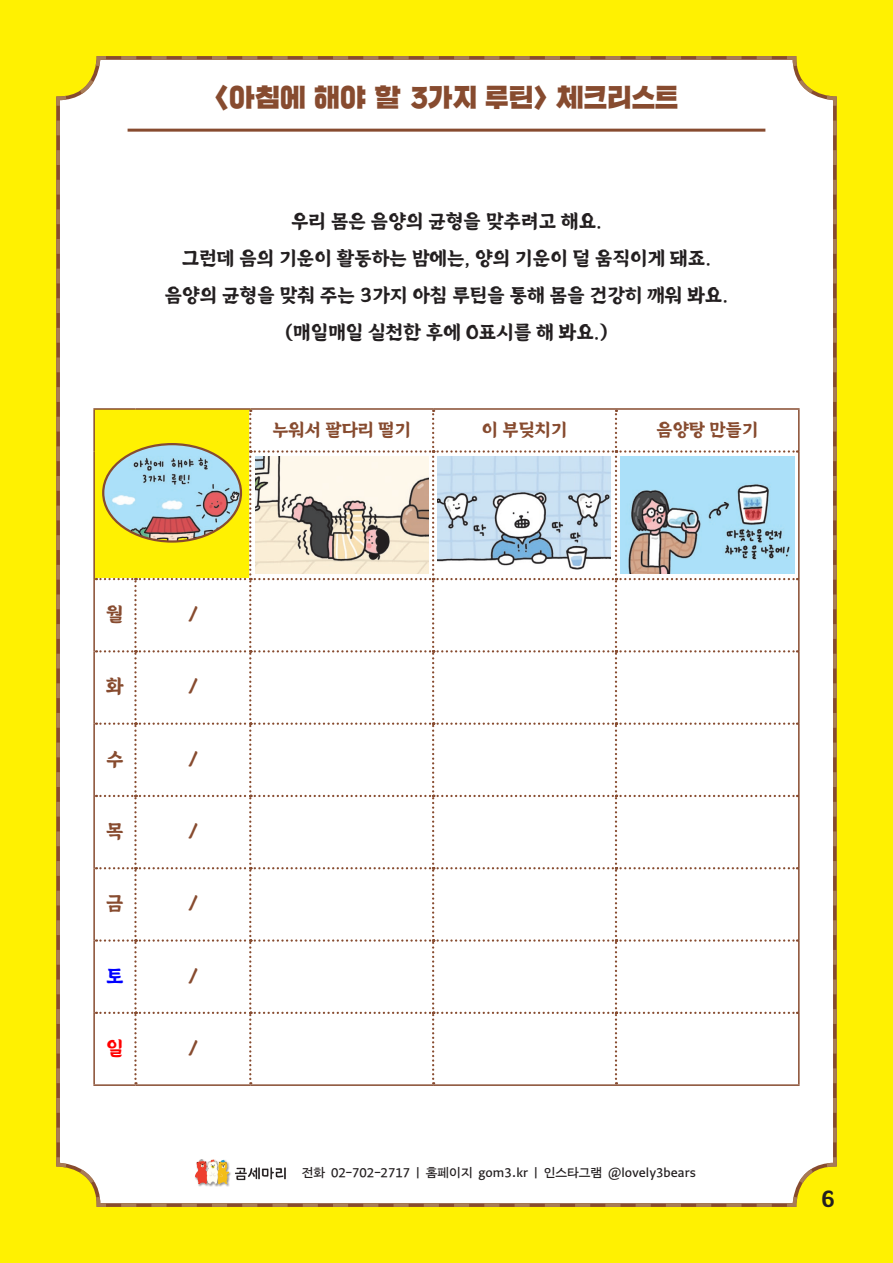
<style>
.page{position:relative;width:893px;height:1263px;background:#fff101}
.page>*{position:absolute;margin:0;border:0;box-sizing:border-box;transform-origin:0 0}
.t1{font:27px "SD Cheong Ryu";color:#874b2f}
.t2{font:700 22.5px "Ansungtangmyun";color:#231f20}
.t3{font:700 19.5px/37px "Ansungtangmyun";color:#231f20;text-align:center}
.t4{font:700 19.5px "Ansungtangmyun";color:#874b2f}
.t5{font:700 19.5px "Ansungtangmyun";color:#00f}
.t6{font:700 19.5px "Ansungtangmyun";color:#f00}
.t7{font:700 18px "Ansungtangmyun";color:#874b2f}
.t8{font:500 11.7px "SD Greta Sans 06";color:#231f20}
</style>
<div class="page">
<div style="left:56px;top:56px;width:781px;height:1151px;background:#fff"></div>
<hr style="left:128px;top:129px;width:637px;height:3px;background:#874b2f">
<div style="left:194px;top:1159px;width:37px;height:27px;background:#231f20;opacity:.5"></div>
<img style="left:195px;top:1159px;width:34px;height:26px">
<img style="left:234px;top:1164px;width:54px;height:16px">
<div style="left:96px;top:410px;width:702px;height:674px;background:#fff"></div>
<hr style="left:93px;top:408px;width:42px;height:2px;background:#874b2f">
<hr style="left:93px;top:410px;width:2px;height:41px;background:#874b2f">
<hr style="left:135px;top:408px;width:115px;height:2px;background:#874b2f">
<hr style="left:250px;top:408px;width:183px;height:2px;background:#874b2f">
<hr style="left:433px;top:408px;width:183px;height:2px;background:#874b2f">
<hr style="left:616px;top:408px;width:184px;height:2px;background:#874b2f">
<hr style="left:798px;top:410px;width:2px;height:41px;background:#874b2f">
<hr style="left:93px;top:451px;width:2px;height:128px;background:#874b2f">
<hr style="left:93px;top:1013px;width:2px;height:71px;background:#874b2f">
<hr style="left:798px;top:1013px;width:2px;height:71px;background:#874b2f">
<hr style="left:93px;top:1084px;width:42px;height:2px;background:#874b2f">
<hr style="left:135px;top:1084px;width:115px;height:2px;background:#874b2f">
<hr style="left:250px;top:1084px;width:183px;height:2px;background:#874b2f">
<hr style="left:433px;top:1084px;width:183px;height:2px;background:#874b2f">
<hr style="left:616px;top:1084px;width:184px;height:2px;background:#874b2f">
<hr style="left:93px;top:579px;width:2px;height:72px;background:#874b2f">
<hr style="left:93px;top:651px;width:2px;height:73px;background:#874b2f">
<hr style="left:93px;top:724px;width:2px;height:72px;background:#874b2f">
<hr style="left:93px;top:796px;width:2px;height:72px;background:#874b2f">
<hr style="left:93px;top:868px;width:2px;height:72px;background:#874b2f">
<hr style="left:93px;top:940px;width:2px;height:73px;background:#874b2f">
<hr style="left:798px;top:451px;width:2px;height:128px;background:#874b2f">
<hr style="left:798px;top:579px;width:2px;height:72px;background:#874b2f">
<hr style="left:798px;top:651px;width:2px;height:73px;background:#874b2f">
<hr style="left:798px;top:724px;width:2px;height:72px;background:#874b2f">
<hr style="left:798px;top:796px;width:2px;height:72px;background:#874b2f">
<hr style="left:798px;top:868px;width:2px;height:72px;background:#874b2f">
<hr style="left:798px;top:940px;width:2px;height:73px;background:#874b2f">
<img style="left:255px;top:457px;width:174px;height:117px">
<img style="left:437px;top:457px;width:174px;height:117px">
<img style="left:621px;top:457px;width:173px;height:117px">
<img style="left:103px;top:444px;width:138px;height:97px">
<div style="left:102px;top:443px;width:140px;height:100px;border:2px solid #874b2f;border-radius:50%"></div>
<h1 class="t1" style="left:215px;top:82px;width:465px">〈아침에 해야 할 3가지 루틴〉 체크리스트</h1>
<p class="t3" style="left:165px;top:203px;width:565px">우리 몸은 음양의 균형을 맞추려고 해요.<br>그런데 음의 기운이 활동하는 밤에는, 양의 기운이 덜 움직이게 돼죠. 음양의 균형을 맞춰 주는 3가지 아침 루틴을 통해 몸을 건강히 깨워 봐요. (매일매일 실천한 후에 O표시를 해 봐요.)</p>
<p class="t7" style="left:272px;top:420px;width:140px">누워서 팔다리 떨기</p>
<p class="t7" style="left:482px;top:420px;width:87px">이 부딪치기</p>
<p class="t7" style="left:656px;top:420px;width:103px">음양탕 만들기</p>
<p class="t4" style="left:106px;top:604px;width:19px">월</p>
<p class="t4" style="left:188px;top:604px;width:12px">/</p>
<p class="t4" style="left:106px;top:676px;width:19px">화</p>
<p class="t4" style="left:188px;top:676px;width:12px">/</p>
<p class="t4" style="left:106px;top:748px;width:19px">수</p>
<p class="t4" style="left:188px;top:748px;width:12px">/</p>
<p class="t4" style="left:106px;top:821px;width:19px">목</p>
<p class="t4" style="left:188px;top:821px;width:12px">/</p>
<p class="t4" style="left:106px;top:893px;width:19px">금</p>
<p class="t4" style="left:188px;top:893px;width:12px">/</p>
<p class="t5" style="left:106px;top:965px;width:19px">토</p>
<p class="t4" style="left:188px;top:965px;width:12px">/</p>
<p class="t6" style="left:106px;top:1038px;width:19px">일</p>
<p class="t4" style="left:188px;top:1038px;width:12px">/</p>
<p class="t8" style="left:302px;top:1162px;width:395px">전화 02-702-2717 | 홈페이지 gom3.kr | 인스타그램 @lovely3bears</p>
<p class="t2" style="left:821px;top:1188px;width:16px">6</p>
</div>
